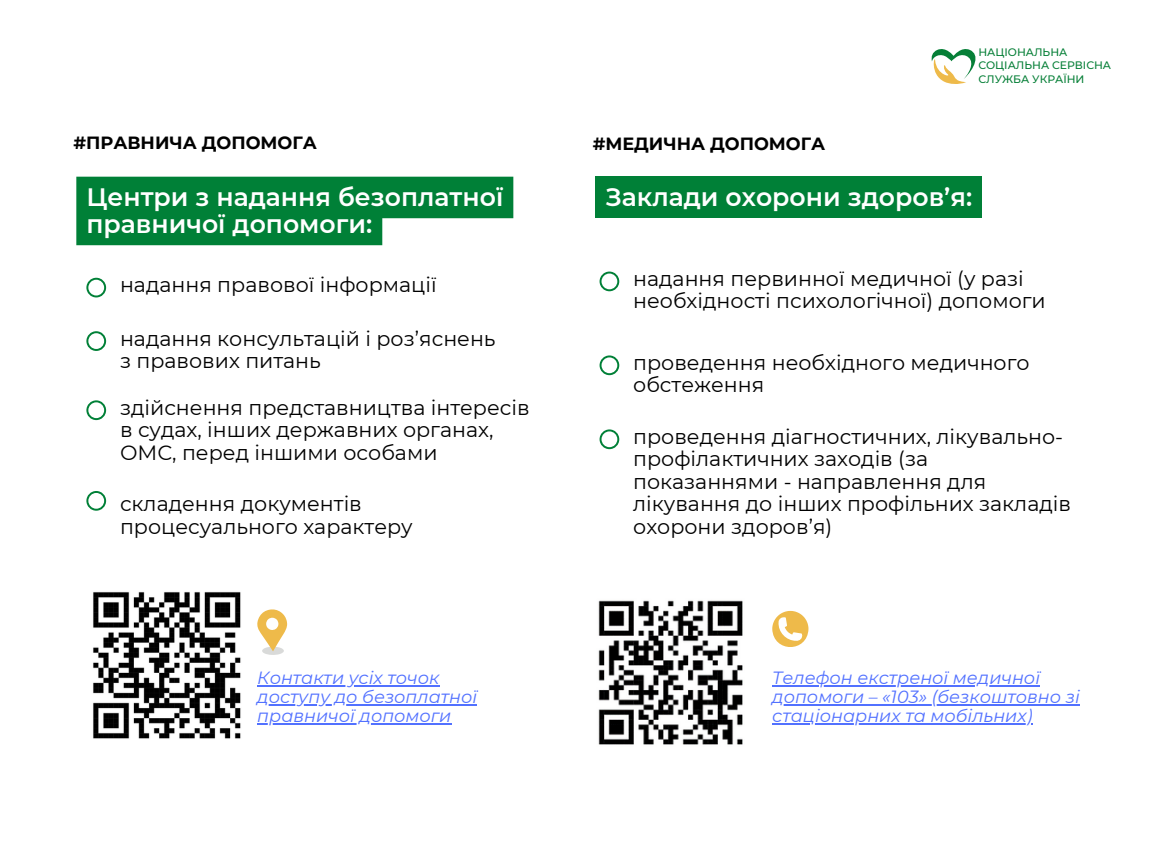
<style>
.page{position:relative;width:1152px;height:864px;background:#fff}
.page>*{position:absolute;margin:0;border:0;box-sizing:border-box;transform-origin:0 0}
.t1{font:600 25.2px/27px "Montserrat";color:#fff}
.t2{font:20.7px/22.5px "Montserrat";color:#000}
.t3{font:italic 17.7px "Montserrat";color:#5271ff}
.t4{font:700 17.7px "Montserrat";color:#000}
.t5{font:500 10.8px/13.4px "Montserrat";color:#067f37}
</style>
<div class="page">
<svg style="left:86px;top:278px;width:20px;height:19px"></svg>
<svg style="left:86px;top:331px;width:20px;height:20px"></svg>
<svg style="left:86px;top:400px;width:20px;height:20px"></svg>
<svg style="left:86px;top:491px;width:20px;height:20px"></svg>
<svg style="left:600px;top:272px;width:19px;height:19px"></svg>
<svg style="left:600px;top:355px;width:19px;height:20px"></svg>
<svg style="left:600px;top:429px;width:19px;height:20px"></svg>
<img style="left:93px;top:592px;width:148px;height:147px">
<img style="left:598px;top:600px;width:145px;height:145px">
<svg style="left:772px;top:611px;width:36px;height:36px"></svg>
<svg style="left:257px;top:609px;width:30px;height:46px"></svg>
<svg style="left:932px;top:49px;width:44px;height:35px"></svg>
<svg style="left:76px;top:177px;width:437px;height:68px;background:#1e8f4e"></svg>
<div style="left:595px;top:177px;width:387px;height:41px;background:#008037"></div>
<hr style="left:257px;top:685px;width:182px;height:1px;background:#5271ff">
<hr style="left:257px;top:704px;width:220px;height:1px;background:#5271ff">
<hr style="left:257px;top:723px;width:194px;height:1px;background:#5271ff">
<hr style="left:772px;top:685px;width:268px;height:1px;background:#5271ff">
<hr style="left:772px;top:704px;width:308px;height:1px;background:#5271ff">
<hr style="left:772px;top:723px;width:261px;height:1px;background:#5271ff">
<p class="t4" style="left:74px;top:132px;width:245px">#ПРАВНИЧА ДОПОМОГА</p>
<h2 class="t4" style="left:593px;top:133px;width:234px">#МЕДИЧНА ДОПОМОГА</h2>
<p class="t5" style="left:978px;top:46px;width:134px">НАЦІОНАЛЬНА<br>СОЦІАЛЬНА СЕРВІСНА<br>СЛУЖБА УКРАЇНИ</p>
<h1 class="t1" style="left:86px;top:184px;width:418px">Центри з надання безоплатної правничої допомоги:</h1>
<h1 class="t2" style="left:120px;top:273px;width:318px">надання правової інформації</h1>
<h3 class="t2" style="left:120px;top:327px;width:377px">надання консультацій і роз’яснень з правових питань</h3>
<p class="t2" style="left:120px;top:396px;width:411px">здійснення представництва інтересів в судах, інших державних органах,<br>ОМС, перед іншими особами</p>
<p class="t2" style="left:120px;top:492px;width:294px">складення документів процесуального характеру</p>
<p class="t3" style="left:257px;top:667px;width:184px">Контакти усіх точок</p>
<h2 class="t3" style="left:257px;top:686px;width:221px">доступу до безоплатної</h2>
<p class="t3" style="left:257px;top:705px;width:196px">правничої допомоги</p>
<h2 class="t1" style="left:606px;top:184px;width:368px">Заклади охорони здоров’я:</h2>
<h2 class="t2" style="left:633px;top:267px;width:414px">надання первинної медичної (у разі необхідності психологічної) допомоги</h2>
<p class="t2" style="left:633px;top:351px;width:398px">проведення необхідного медичного обстеження</p>
<h2 class="t2" style="left:633px;top:425px;width:439px">проведення діагностичних, лікувально&shy;профілактичних заходів (за показаннями - направлення для лікування до інших профільних закладів охорони здоров’я)</h2>
<h2 class="t3" style="left:772px;top:667px;width:269px">Телефон екстреної медичної</h2>
<p class="t3" style="left:772px;top:686px;width:309px">допомоги – «103» (безкоштовно зі</p>
<h2 class="t3" style="left:772px;top:705px;width:262px">стаціонарних та мобільних)</h2>
</div>
